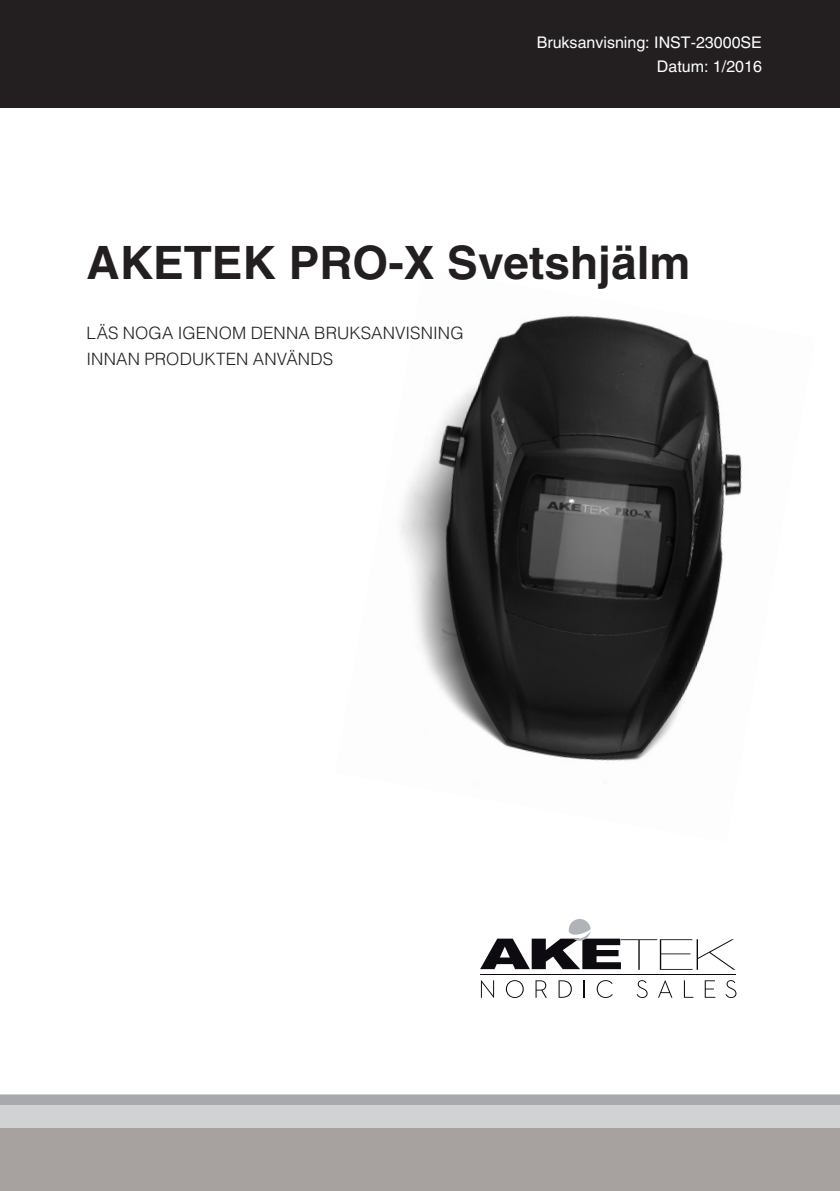
<style>
.page{position:relative;width:840px;height:1191px;background:#fff}
.page>*{position:absolute;margin:0;border:0;box-sizing:border-box;transform-origin:0 0}
.t1{font:700 46px "Helvetica";color:#231f20}
.t2{font:300 17px/26px "Helvetica";letter-spacing:.01em;color:#231f20}
.t3{font:16px/24px "Helvetica";color:#fff;text-align:right}
</style>
<div class="page">
<div style="left:0;top:0;width:839px;height:108px;background:#231f20"></div>
<div style="left:0;top:1094px;width:839px;height:97px;background:#d1d2d4"></div>
<div style="left:0;top:1094px;width:839px;height:10px;background:#a8a9ad"></div>
<img style="left:400px;top:315px;width:342px;height:446px">
<div style="left:0;top:1128px;width:839px;height:63px;background:#a7a2a0"></div>
<svg style="left:480px;top:919px;width:254px;height:50px"></svg>
<svg style="left:480px;top:980px;width:14px;height:18px"></svg>
<svg style="left:505px;top:980px;width:18px;height:18px"></svg>
<svg style="left:535px;top:980px;width:11px;height:17px"></svg>
<svg style="left:558px;top:980px;width:13px;height:17px"></svg>
<svg style="left:583px;top:980px;width:1px;height:17px"></svg>
<svg style="left:596px;top:980px;width:16px;height:18px"></svg>
<svg style="left:636px;top:980px;width:11px;height:18px"></svg>
<svg style="left:658px;top:980px;width:14px;height:17px"></svg>
<svg style="left:683px;top:980px;width:10px;height:17px"></svg>
<svg style="left:704px;top:980px;width:10px;height:17px"></svg>
<svg style="left:725px;top:980px;width:11px;height:18px"></svg>
<hr style="left:480px;top:974px;width:254px;height:1px;background:#0e0b10">
<p class="t3" style="left:536px;top:30px;width:226px">Bruksanvisning: INST-23000SE<br>Datum: 1/2016</p>
<h1 class="t1" style="left:86px;top:235px;width:605px">AKETEK PRO-X Svetshjälm</h1>
<p class="t2" style="left:86px;top:320px;width:378px">LÄS NOGA IGENOM DENNA BRUKSANVISNING<br>INNAN PRODUKTEN ANVÄNDS</p>
</div>
